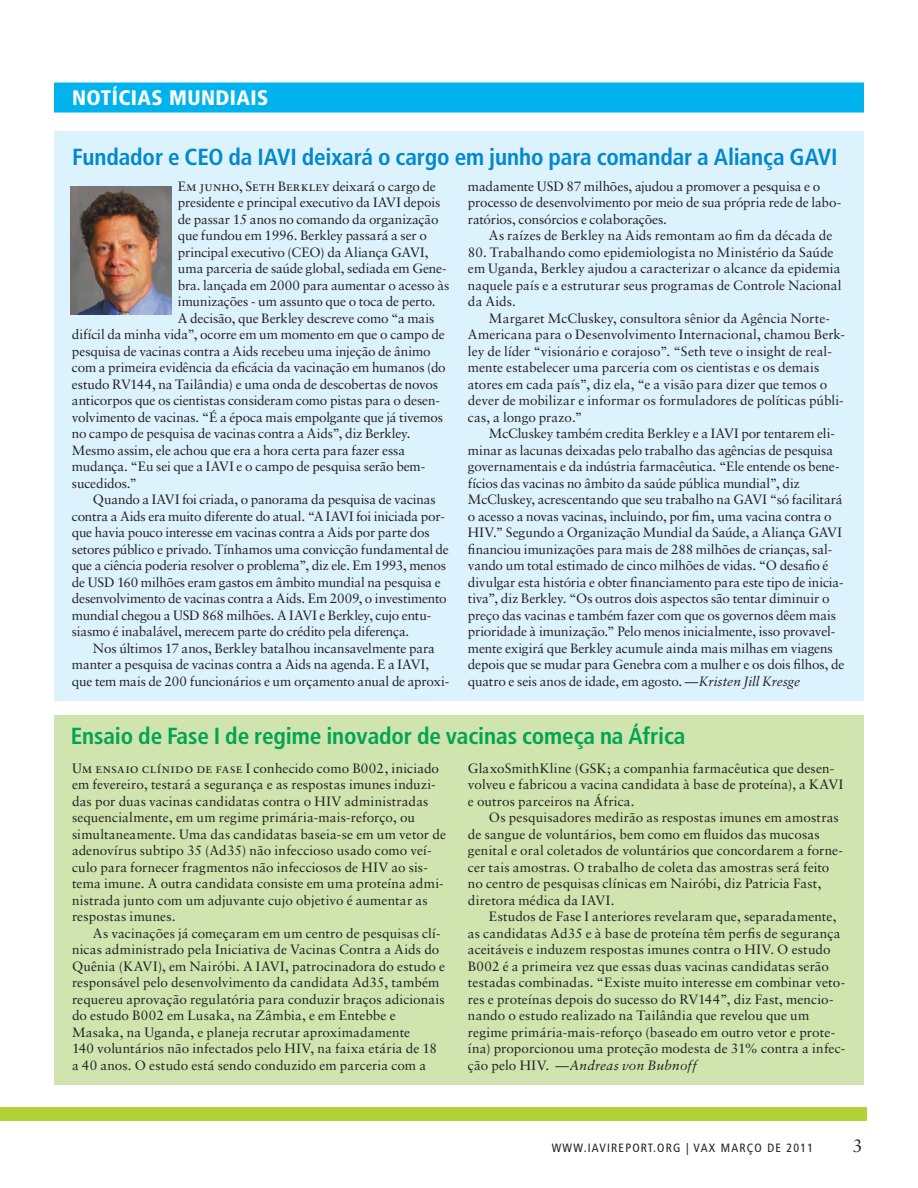
<style>
.page{position:relative;width:918px;height:1188px;background:#fff}
.page>*{position:absolute;margin:0;border:0;box-sizing:border-box;transform-origin:0 0}
.t1{font:700 condensed 23.25px "Frutiger";letter-spacing:-.005em;color:#0089cf}
.t2{font:700 condensed 23.25px "Frutiger";letter-spacing:-.005em;color:#00a54f}
.t3{font:900 condensed 21px "Frutiger";letter-spacing:.02em;color:#fff}
.t4{font:18px "Sabon";color:#231f20}
.t5{font:13.5px/16.5px "Sabon";color:#231f20}
.t6{font:13.5px "Sabon";letter-spacing:-.02em;color:#231f20}
.t7{font:13.5px "Sabon Roman SC";letter-spacing:.01em;color:#231f20}
.t8{font:condensed 12px "Frutiger";letter-spacing:.1em;color:#231f20}
.s1{font-family:"Sabon"}
.s2{font-style:italic}
.s3{font-family:"Sabon Roman SC"}
</style>
<div class="page">
<div style="left:0;top:1108px;width:867px;height:13px;background:#b3d234"></div>
<div style="left:54px;top:83px;width:810px;height:30px;background:#00b3ef"></div>
<div style="left:54px;top:716px;width:810px;height:369px;background:#cfe4ae"></div>
<div style="left:54px;top:132px;width:810px;height:569px;background:#dcf2fc"></div>
<img style="left:71px;top:186px;width:100px;height:129px">
<h2 class="t3" style="left:72px;top:85px;width:198px">NOTÍCIAS MUNDIAIS</h2>
<h1 class="t1" style="left:72px;top:143px;width:767px">Fundador e CEO da IAVI deixará o cargo em junho para comandar a Aliança GAVI</h1>
<p class="t7" style="left:178px;top:178px;width:260px">Em junho, Seth Berkley <span class="s1">deixará o cargo de</span></p>
<p class="t5" style="left:178px;top:194px;width:264px">presidente e principal executivo da IAVI depois</p>
<p class="t5" style="left:178px;top:211px;width:262px">de passar 15 anos no comando da organização</p>
<p class="t5" style="left:178px;top:227px;width:250px">que fundou em 1996. Berkley passará a ser o</p>
<p class="t5" style="left:178px;top:244px;width:252px">principal executivo (CEO) da Aliança GAVI,</p>
<p class="t5" style="left:178px;top:260px;width:270px">uma parceria de saúde global, sediada em Gene-</p>
<p class="t5" style="left:178px;top:277px;width:273px">bra. lançada em 2000 para aumentar o acesso às</p>
<p class="t5" style="left:178px;top:293px;width:259px">imunizações - um assunto que o toca de perto.</p>
<p class="t5" style="left:178px;top:310px;width:258px">A decisão, que Berkley descreve como “a mais</p>
<p class="t5" style="left:72px;top:326px;width:374px">difícil da minha vida”, ocorre em um momento em que o campo de</p>
<p class="t5" style="left:72px;top:343px;width:360px">pesquisa de vacinas contra a Aids recebeu uma injeção de ânimo</p>
<p class="t5" style="left:72px;top:359px;width:375px">com a primeira evidência da eficácia da vacinação em humanos (do</p>
<p class="t5" style="left:72px;top:376px;width:368px">estudo RV144, na Tailândia) e uma onda de descobertas de novos</p>
<p class="t5" style="left:72px;top:392px;width:369px">anticorpos que os cientistas consideram como pistas para o desen-</p>
<p class="t5" style="left:72px;top:409px;width:373px">volvimento de vacinas. “É a época mais empolgante que já tivemos</p>
<p class="t5" style="left:72px;top:425px;width:340px">no campo de pesquisa de vacinas contra a Aids”, diz Berkley.</p>
<p class="t5" style="left:72px;top:442px;width:335px">Mesmo assim, ele achou que era a hora certa para fazer essa</p>
<p class="t5" style="left:72px;top:458px;width:355px">mudança. “Eu sei que a IAVI e o campo de pesquisa serão bem-</p>
<p class="t5" style="left:72px;top:475px;width:67px">sucedidos.”</p>
<p class="t5" style="left:93px;top:491px;width:344px">Quando a IAVI foi criada, o panorama da pesquisa de vacinas</p>
<p class="t6" style="left:72px;top:508px;width:375px">contra a Aids era muito diferente do atual. “A IAVI foi iniciada por-</p>
<p class="t5" style="left:72px;top:524px;width:359px">que havia pouco interesse em vacinas contra a Aids por parte dos</p>
<p class="t5" style="left:72px;top:541px;width:378px">setores público e privado. Tínhamos uma convicção fundamental de</p>
<p class="t6" style="left:72px;top:558px;width:375px">que a ciência poderia resolver o problema”, diz ele. Em 1993, menos</p>
<p class="t5" style="left:72px;top:574px;width:370px">de USD 160 milhões eram gastos em âmbito mundial na pesquisa e</p>
<p class="t6" style="left:72px;top:591px;width:376px">desenvolvimento de vacinas contra a Aids. Em 2009, o investimento</p>
<p class="t5" style="left:72px;top:607px;width:361px">mundial chegou a USD 868 milhões. A IAVI e Berkley, cujo entu-</p>
<p class="t6" style="left:72px;top:624px;width:339px">siasmo é inabalável, merecem parte do crédito pela diferença.</p>
<p class="t5" style="left:93px;top:640px;width:343px">Nos últimos 17 anos, Berkley batalhou incansavelmente para</p>
<p class="t5" style="left:72px;top:656px;width:359px">manter a pesquisa de vacinas contra a Aids na agenda. E a IAVI,</p>
<p class="t5" style="left:72px;top:673px;width:379px">que tem mais de 200 funcionários e um orçamento anual de aproxi-</p>
<p class="t5" style="left:468px;top:178px;width:375px">madamente USD 87 milhões, ajudou a promover a pesquisa e o processo de desenvolvimento por meio de sua própria rede de labo&shy;ratórios, consórcios e colaborações.</p>
<p class="t5" style="left:489px;top:227px;width:345px">As raízes de Berkley na Aids remontam ao fim da década de</p>
<p class="t5" style="left:468px;top:244px;width:375px">80. Trabalhando como epidemiologista no Ministério da Saúde em Uganda, Berkley ajudou a caracterizar o alcance da epidemia naquele país e a estruturar seus programas de Controle Nacional da Aids.</p>
<p class="t5" style="left:468px;top:310px;width:379px;text-indent:21px">Margaret McCluskey, consultora sênior da Agência Norte-Americana para o Desenvolvimento Internacional, chamou Berk&shy;ley de líder “visionário e corajoso”. “Seth teve o insight de real&shy;mente estabelecer uma parceria com os cientistas e os demais atores em cada país”, diz ela, “e a visão para dizer que temos o dever de mobilizar e informar os formuladores de políticas públi&shy;cas, a longo prazo.”</p>
<p class="t5" style="left:468px;top:425px;width:378px;text-indent:21px">McCluskey também credita Berkley e a IAVI por tentarem eli&shy;minar as lacunas deixadas pelo trabalho das agências de pesquisa governamentais e da indústria farmacêutica. “Ele entende os bene&shy;fícios das vacinas no âmbito da saúde pública mundial”, diz McCluskey, acrescentando que seu trabalho na GAVI “só facilitará o acesso a novas vacinas, incluindo, por fim, uma vacina contra o HIV.” Segundo a Organização Mundial da Saúde, a Aliança GAVI financiou imunizações para mais de 288 milhões de crianças, sal&shy;vando um total estimado de cinco milhões de vidas. “O desafio é divulgar esta história e obter financiamento para este tipo de inicia&shy;tiva”, diz Berkley. “Os outros dois aspectos são tentar diminuir o preço das vacinas e também fazer com que os governos dêem mais prioridade à imunização.” Pelo menos inicialmente, isso provavel&shy;mente exigirá que Berkley acumule ainda mais milhas em viagens depois que se mudar para Genebra com a mulher e os dois filhos, de quatro e seis anos de idade, em agosto. —<span class="s2">Kristen Jill Kresge</span></p>
<h1 class="t2" style="left:71px;top:722px;width:616px">Ensaio de Fase I de regime inovador de vacinas começa na África</h1>
<p class="t5" style="left:72px;top:760px;width:376px"><span class="s3">Um ensaio clínido de fase</span> I conhecido como B002, iniciado em fevereiro, testará a segurança e as respostas imunes induzi&shy;das por duas vacinas candidatas contra o HIV administradas sequencialmente, em um regime primária-mais-reforço, ou simultaneamente. Uma das candidatas baseia-se em um vetor de adenovírus subtipo 35 (Ad35) não infeccioso usado como veí&shy;culo para fornecer fragmentos não infecciosos de HIV ao sis&shy;tema imune. A outra candidata consiste em uma proteína admi&shy;nistrada junto com um adjuvante cujo objetivo é aumentar as respostas imunes.</p>
<p class="t5" style="left:72px;top:925px;width:375px;text-indent:21px">As vacinações já começaram em um centro de pesquisas clí&shy;nicas administrado pela Iniciativa de Vacinas Contra a Aids do Quênia (KAVI), em Nairóbi. A IAVI, patrocinadora do estudo e responsável pelo desenvolvimento da candidata Ad35, também requereu aprovação regulatória para conduzir braços adicionais do estudo B002 em Lusaka, na Zâmbia, e em Entebbe e Masaka, na Uganda, e planeja recrutar aproximadamente<br>140 voluntários não infectados pelo HIV, na faixa etária de 18 a 40 anos. O estudo está sendo conduzido em parceria com a</p>
<p class="t5" style="left:468px;top:760px;width:377px">GlaxoSmithKline (GSK; a companhia farmacêutica que desen&shy;volveu e fabricou a vacina candidata à base de proteína), a KAVI e outros parceiros na África.</p>
<p class="t5" style="left:468px;top:809px;width:377px;text-indent:21px">Os pesquisadores medirão as respostas imunes em amostras de sangue de voluntários, bem como em fluidos das mucosas genital e oral coletados de voluntários que concordarem a forne&shy;cer tais amostras. O trabalho de coleta das amostras será feito no centro de pesquisas clínicas em Nairóbi, diz Patricia Fast, diretora médica da IAVI.</p>
<p class="t5" style="left:468px;top:908px;width:379px;text-indent:21px">Estudos de Fase I anteriores revelaram que, separadamente, as candidatas Ad35 e à base de proteína têm perfis de segurança aceitáveis e induzem respostas imunes contra o HIV. O estudo B002 é a primeira vez que essas duas vacinas candidatas serão testadas combinadas. “Existe muito interesse em combinar veto&shy;res e proteínas depois do sucesso do RV144”, diz Fast, mencio&shy;nando o estudo realizado na Tailândia que revelou que um regime primária-mais-reforço (baseado em outro vetor e prote&shy;ína) proporcionou uma proteção modesta de 31% contra a infec&shy;ção pelo HIV. —<span class="s2">Andreas von Bubnoff</span></p>
<p class="t8" style="left:552px;top:1141px;width:263px">WWW.IAVIREPORT.ORG | VAX MAR ÇO DE 2011</p>
<h3 class="t4" style="left:852px;top:1135px;width:12px">3</h3>
</div>
